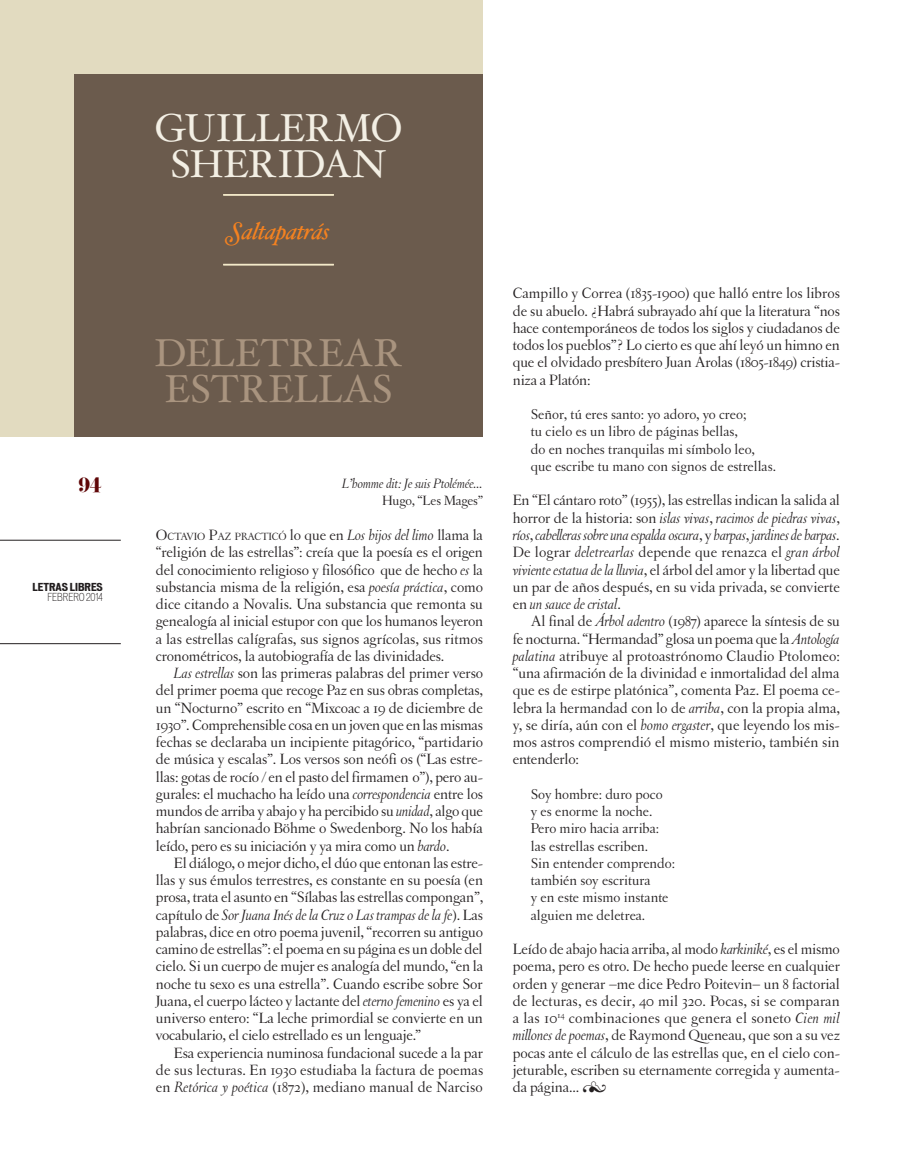
<style>
.page{position:relative;width:914px;height:1169px;background:#fff}
.page>*{position:absolute;margin:0;border:0;box-sizing:border-box;transform-origin:0 0}
.t1{font:39px/36px "Hoefler Txt";letter-spacing:.01em;color:#a9947f}
.t2{font:39px/36px "Hoefler Txt";letter-spacing:-.015em;color:#f3efe4;text-align:center}
.t3{font:italic 24px "Hoefler Txt Swash";letter-spacing:-.025em;color:#f58220}
.t4{font:18px "Eloquent JF";color:#5f0607}
.t5{font:15.75px/17.2px "Letras Oldstyle";letter-spacing:-.01em;color:#231f20;text-align:justify}
.t6{font:15px/17.2px "Letras Oldstyle";color:#231f20}
.t7{font:italic 14.25px "Letras Oldstyle";letter-spacing:-.01em;color:#231f20}
.t8{font:14.25px "Letras Oldstyle";letter-spacing:-.01em;color:#231f20}
.t9{font:10.95px "Letras Oldstyle";letter-spacing:-.015em;color:#231f20}
.t10{font:700 expanded 10.5px "Vonnes";color:#231f20}
.t11{font:300 condensed 10.5px "Vonnes";color:#231f20}
.s1{font-size:15.75px}
.s2{font-style:italic;font-size:15.75px}
.s3{font-style:italic}
.s4{font-family:"Hoefler Txt Fleurons";font-size:15px}
</style>
<div class="page">
<hr style="left:0;top:643px;width:121px;height:1px;background:#231f20">
<hr style="left:0;top:540px;width:121px;height:1px;background:#231f20">
<div style="left:0;top:0;width:483px;height:436px;background:#e2dbc0"></div>
<div style="left:74px;top:74px;width:409px;height:362px;background:#6b5b4d"></div>
<hr style="left:223px;top:264px;width:111px;height:1px;background:#f3e9c9">
<hr style="left:223px;top:194px;width:111px;height:2px;background:#f3e9c9">
<p class="t4" style="left:78px;top:473px;width:25px">94</p>
<p class="t10" style="left:32px;top:580px;width:72px">LETRAS LIBRES</p>
<p class="t11" style="left:48px;top:591px;width:57px">FEBRERO 2014</p>
<h1 class="t2" style="left:154px;top:109px;width:250px">GUILLERMO<br>SHERIDAN</h1>
<h2 class="t3" style="left:227px;top:216px;width:104px">Saltapatrás</h2>
<h1 class="t1" style="left:154px;top:334px;width:249px">DELETREAR<br>ESTRELLAS</h1>
<p class="t7" style="left:342px;top:476px;width:142px">L’homme dit: Je suis Ptolémée...</p>
<p class="t8" style="left:382px;top:493px;width:102px">Hugo, “Les Mages”</p>
<p class="t9" style="left:156px;top:530px;width:328px"><span class="s1">O</span>CTAVIO <span class="s1">P</span>AZ PRACTICÓ <span class="s1">lo que en</span> <span class="s2">Los hijos del limo</span> <span class="s1">llama la</span></p>
<p class="t5" style="left:156px;top:543px;width:329px">“religión de las estrellas”: creía que la poesía es el origen del conocimiento religioso y filosófico que de hecho <span class="s3">es</span> la substancia misma de la religión, esa <span class="s3">poesía práctica</span>, como dice citando a Novalis. Una substancia que remonta su genealogía al inicial estupor con que los humanos leyeron a las estrellas calígrafas, sus signos agrícolas, sus ritmos cronométricos, la autobiografía de las divinidades.</p>
<p class="t5" style="left:156px;top:664px;width:329px;text-indent:18px"><span class="s3">Las estrellas</span> son las primeras palabras del primer verso del primer poema que recoge Paz en sus obras completas, un “Nocturno” escrito en “Mixcoac a 19 de diciembre de 1930”. Comprehensible cosa en un joven que en las mismas fechas se declaraba un incipiente pitagórico, “partidario de música y escalas”. Los versos son neófi os (“Las estre&shy;llas: gotas de rocío / en el pasto del firmamen o”), pero au&shy;gurales: el muchacho ha leído una <span class="s3">correspondencia</span> entre los mundos de arriba y abajo y ha percibido su <span class="s3">unidad</span>, algo que habrían sancionado Böhme o Swedenborg. No los había leído, pero es su iniciación y ya mira como un <span class="s3">bardo</span>.</p>
<p class="t5" style="left:156px;top:854px;width:329px;text-indent:18px">El diálogo, o mejor dicho, el dúo que entonan las estre&shy;llas y sus émulos terrestres, es constante en su poesía (en prosa, trata el asunto en “Sílabas las estrellas compongan”, capítulo de <span class="s3">Sor Juana Inés de la Cruz o Las trampas de la fe</span>). Las palabras, dice en otro poema juvenil, “recorren su antiguo camino de estrellas”: el poema en su página es un doble del cielo. Si un cuerpo de mujer es analogía del mundo, “en la noche tu sexo es una estrella”. Cuando escribe sobre Sor Juana, el cuerpo lácteo y lactante del <span class="s3">eterno femenino</span> es ya el universo entero: “La leche primordial se convierte en un vocabulario, el cielo estrellado es un lenguaje.”</p>
<p class="t5" style="left:156px;top:1044px;width:329px;text-indent:18px">Esa experiencia numinosa fundacional sucede a la par de sus lecturas. En 1930 estudiaba la factura de poemas en <span class="s3">Retórica y poética</span> (1872), mediano manual de Narciso</p>
<p class="t5" style="left:512px;top:284px;width:328px">Campillo y Correa (1835-1900) que halló entre los libros de su abuelo. ¿Habrá subrayado ahí que la literatura “nos hace contemporáneos de todos los siglos y ciudadanos de todos los pueblos”? Lo cierto es que ahí leyó un himno en que el olvidado presbítero Juan Arolas (1805-1849) cristia&shy;niza a Platón:</p>
<p class="t6" style="left:530px;top:406px;width:247px">Señor, tú eres santo: yo adoro, yo creo;<br>tu cielo es un libro de páginas bellas,<br>do en noches tranquilas mi símbolo leo, que escribe tu mano con signos de estrellas.</p>
<p class="t5" style="left:512px;top:492px;width:328px">En “El cántaro roto” (1955), las estrellas indican la salida al horror de la historia: son <span class="s3">islas vivas</span>, <span class="s3">racimos de piedras vivas</span>, <span class="s3">ríos</span>, <span class="s3">cabelleras sobre una espalda oscura</span>, y <span class="s3">harpas</span>, <span class="s3">jardines de harpas</span>.<br>De lograr <span class="s3">deletrearlas</span> depende que renazca el <span class="s3">gran árbol viviente estatua de la lluvia</span>, el árbol del amor y la libertad que un par de años después, en su vida privada, se convierte en <span class="s3">un sauce de cristal</span>.</p>
<p class="t5" style="left:512px;top:612px;width:329px;text-indent:18px">Al final de <span class="s3">Árbol adentro</span> (1987) aparece la síntesis de su fe nocturna. “Hermandad” glosa un poema que la <span class="s3">Antología palatina</span> atribuye al protoastrónomo Claudio Ptolomeo: “una afirmación de la divinidad e inmortalidad del alma que es de estirpe platónica”, comenta Paz. El poema ce&shy;lebra la hermandad con lo de <span class="s3">arriba</span>, con la propia alma, y, se diría, aún con el <span class="s3">homo ergaster</span>, que leyendo los mis&shy;mos astros comprendió el mismo misterio, también sin entenderlo:</p>
<p class="t6" style="left:530px;top:785px;width:146px">Soy hombre: duro poco<br>y es enorme la noche.<br>Pero miro hacia arriba: las estrellas escriben.<br>Sin entender comprendo: también soy escritura<br>y en este mismo instante alguien me deletrea.</p>
<p class="t5" style="left:512px;top:940px;width:329px">Leído de abajo hacia arriba, al modo <span class="s3">karkiniké</span>, es el mismo poema, pero es otro. De hecho puede leerse en cualquier orden y generar –me dice Pedro Poitevin– un 8 factorial de lecturas, es decir, 40 mil 320. Pocas, si se comparan a las 10<sup>14</sup> combinaciones que genera el soneto <span class="s3">Cien mil millones de poemas</span>, de Raymond Queneau, que son a su vez pocas ante el cálculo de las estrellas que, en el cielo con&shy;jeturable, escriben su eternamente corregida y aumenta&shy;da página... <span class="s4">6</span></p>
</div>
